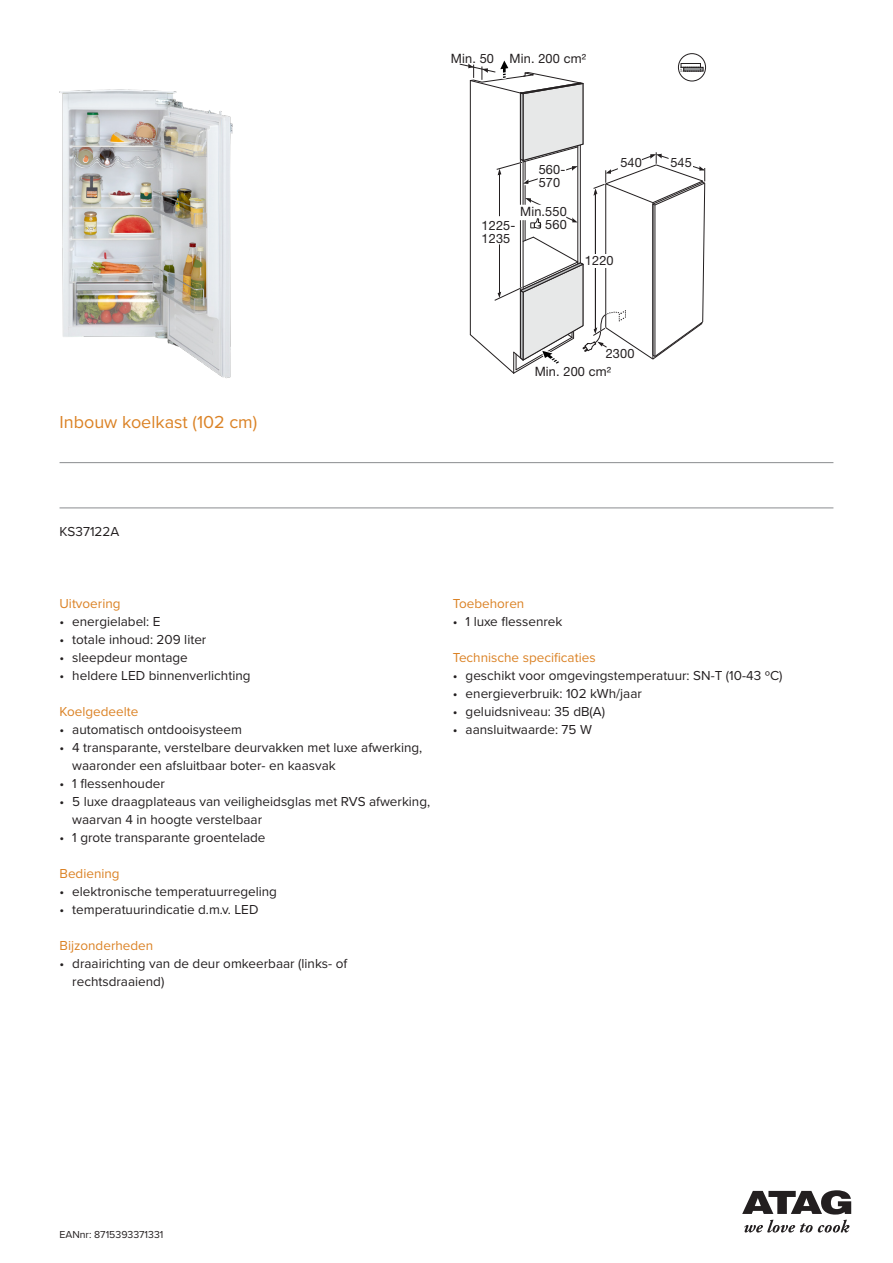
<style>
.page{position:relative;width:893px;height:1263px;background:#fff}
.page>*{position:absolute;margin:0;border:0;box-sizing:border-box;transform-origin:0 0}
.Productnaam{font:18px "Proxima Nova";color:#db8225}
.type_overzicht{font:13.5px/18px "Proxima Nova";color:#231f20}
.producttekst_tussenkop{font:13.5px "Proxima Nova";color:#db8225}
.t1{font:12.9px/12.9px "Helvetica Neue LT Std";letter-spacing:.01em;color:#231f20}
.EANnr{font:10.5px "Proxima Nova";color:#231f20}
</style>
<div class="page">
<hr style="left:60px;top:462px;width:773px;height:1px;background:#8a8c8f">
<hr style="left:60px;top:508px;width:773px;height:1px;background:#8a8c8f">
<svg style="left:744px;top:1220px;width:105px;height:12px"></svg>
<svg style="left:742px;top:1190px;width:109px;height:24px"></svg>
<img style="left:60px;top:89px;width:173px;height:289px">
<div style="left:678px;top:53px;width:28px;height:28px;border:1px solid #231f20;border-radius:50%"></div>
<svg style="left:459px;top:56px;width:246px;height:317px"></svg>
<p class="Productnaam" style="left:60px;top:409px;width:199px">Inbouw koelkast (102 cm)</p>
<p class="t1" style="left:451px;top:51px;width:45px">Min. 50</p>
<p class="t1" style="left:510px;top:51px;width:78px">Min. 200 cm²</p>
<p class="t1" style="left:539px;top:163px;width:28px">560-<br>570</p>
<p class="t1" style="left:520px;top:205px;width:48px">Min.550</p>
<p class="t1" style="left:482px;top:219px;width:35px">1225-</p>
<p class="t1" style="left:545px;top:217px;width:23px">560</p>
<p class="t1" style="left:482px;top:232px;width:30px">1235</p>
<p class="t1" style="left:620px;top:156px;width:23px">540</p>
<p class="t1" style="left:670px;top:156px;width:23px">545</p>
<p class="t1" style="left:585px;top:254px;width:30px">1220</p>
<p class="t1" style="left:606px;top:346px;width:30px">2300</p>
<p class="t1" style="left:535px;top:365px;width:78px">Min. 200 cm²</p>
<p class="type_overzicht" style="left:60px;top:522px;width:61px">KS37122A</p>
<p class="producttekst_tussenkop" style="left:60px;top:593px;width:63px">Uitvoering</p>
<p class="type_overzicht" style="left:60px;top:612px;width:103px">• energielabel: E</p>
<p class="type_overzicht" style="left:60px;top:630px;width:148px">• totale inhoud: 209 liter</p>
<p class="type_overzicht" style="left:60px;top:648px;width:130px">• sleepdeur montage</p>
<p class="type_overzicht" style="left:60px;top:666px;width:193px">• heldere LED binnenverlichting</p>
<p class="producttekst_tussenkop" style="left:60px;top:701px;width:80px">Koelgedeelte</p>
<p class="type_overzicht" style="left:60px;top:720px;width:184px">• automatisch ontdooisysteem</p>
<p class="type_overzicht" style="left:72px;top:738px;width:352px;text-indent:-13px">• 4 transparante, verstelbare deurvakken met luxe afwerking, waaronder een afsluitbaar boter- en kaasvak</p>
<p class="type_overzicht" style="left:60px;top:774px;width:107px">• 1 flessenhouder</p>
<p class="type_overzicht" style="left:72px;top:792px;width:359px;text-indent:-13px">• 5 luxe draagplateaus van veiligheidsglas met RVS afwerking, waarvan 4 in hoogte verstelbaar</p>
<p class="type_overzicht" style="left:60px;top:828px;width:208px">• 1 grote transparante groentelade</p>
<p class="producttekst_tussenkop" style="left:60px;top:863px;width:62px">Bediening</p>
<p class="type_overzicht" style="left:60px;top:882px;width:219px">• elektronische temperatuurregeling</p>
<p class="type_overzicht" style="left:60px;top:900px;width:200px">• temperatuurindicatie d.m.v. LED</p>
<p class="producttekst_tussenkop" style="left:60px;top:935px;width:95px">Bijzonderheden</p>
<p class="type_overzicht" style="left:72px;top:954px;width:276px;text-indent:-13px">• draairichting van de deur omkeerbaar (links- of rechtsdraaiend)</p>
<p class="producttekst_tussenkop" style="left:453px;top:593px;width:73px">Toebehoren</p>
<p class="type_overzicht" style="left:453px;top:612px;width:111px">• 1 luxe flessenrek</p>
<p class="producttekst_tussenkop" style="left:453px;top:647px;width:144px">Technische specificaties</p>
<p class="type_overzicht" style="left:453px;top:666px;width:331px">• geschikt voor omgevingstemperatuur: SN-T (10-43 ºC)</p>
<p class="type_overzicht" style="left:453px;top:684px;width:191px">• energieverbruik: 102 kWh/jaar</p>
<p class="type_overzicht" style="left:453px;top:702px;width:154px">• geluidsniveau: 35 dB(A)</p>
<p class="type_overzicht" style="left:453px;top:720px;width:141px">• aansluitwaarde: 75 W</p>
<p class="EANnr" style="left:60px;top:1227px;width:105px">EANnr: 8715393371331</p>
</div>
